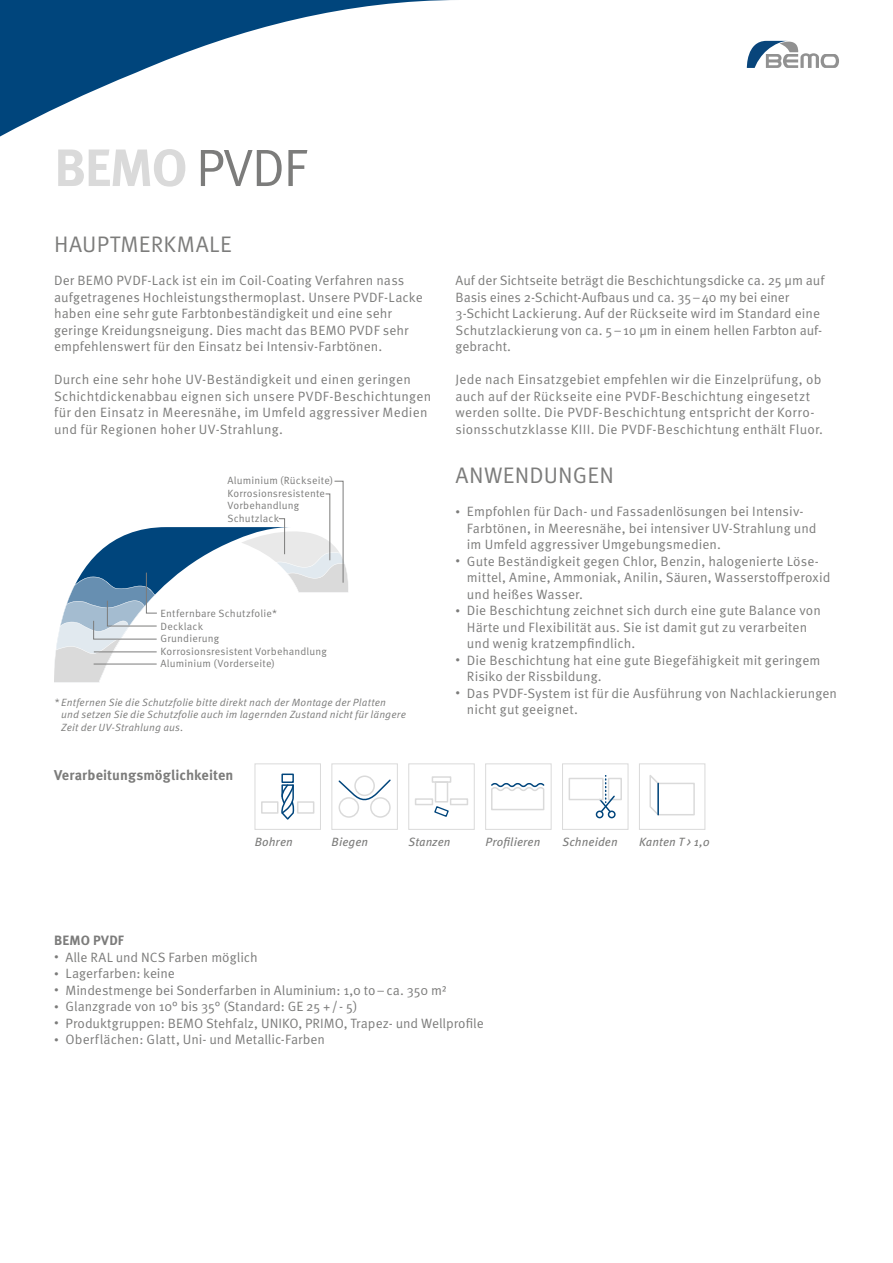
<style>
.page{position:relative;width:893px;height:1263px;background:#fff}
.page>*{position:absolute;margin:0;border:0;box-sizing:border-box;transform-origin:0 0}
.t1{font:700 52.5px "Meta OT";color:#dadada}
.t2{font:22.5px "Meta OT Norm";letter-spacing:.01em;color:#7c7c7b}
.t3{font:700 14.25px "Meta OT";letter-spacing:.005em;color:#7c7c7b}
.t4{font:13.5px/16.5px "Meta OT Norm";letter-spacing:.01em;color:#7c7c7b}
.t5{font:700 13.5px "Meta OT";letter-spacing:.015em;color:#7c7c7b}
.t6{font:italic 12px "Meta OT";letter-spacing:.005em;color:#7c7c7b}
.t7{font:10.5px/12.6px "Meta OT Norm";letter-spacing:.015em;color:#7c7c7b}
.t8{font:10.5px/12.6px "Meta OT Norm Ita";letter-spacing:.01em;color:#7c7c7b}
.s1{font-family:"Meta OT Norm";font-weight:400;color:#7c7c7b}
.s2{font-size:9px}
</style>
<div class="page">
<svg style="left:0;top:0;width:451px;height:136px"></svg>
<svg style="left:746px;top:41px;width:93px;height:27px"></svg>
<svg style="left:54px;top:481px;width:294px;height:202px"></svg>
<div style="left:354px;top:775px;width:21px;height:21px;border:1px solid #dadada;border-radius:50%"></div>
<div style="left:339px;top:797px;width:20px;height:21px;border:1px solid #dadada;border-radius:50%"></div>
<div style="left:370px;top:797px;width:21px;height:21px;border:1px solid #dadada;border-radius:50%"></div>
<svg style="left:338px;top:778px;width:53px;height:23px"></svg>
<div style="left:332px;top:764px;width:66px;height:66px;border:1px solid #dadada"></div>
<svg style="left:649px;top:775px;width:11px;height:41px"></svg>
<div style="left:657px;top:783px;width:38px;height:32px;border:1px solid #dadada"></div>
<hr style="left:657px;top:783px;width:2px;height:32px;background:#00457c">
<div style="left:639px;top:764px;width:66px;height:66px;border:1px solid #dadada"></div>
<div style="left:261px;top:801px;width:17px;height:13px;border:1px solid #dadada"></div>
<div style="left:297px;top:801px;width:17px;height:13px;border:1px solid #dadada"></div>
<svg style="left:281px;top:784px;width:14px;height:36px"></svg>
<div style="left:281px;top:773px;width:13px;height:10px;border:1px solid #00457c"></div>
<div style="left:255px;top:764px;width:66px;height:66px;border:1px solid #dadada"></div>
<div style="left:415px;top:798px;width:18px;height:7px;border:1px solid #dadada"></div>
<div style="left:450px;top:798px;width:18px;height:7px;border:1px solid #dadada"></div>
<div style="left:435px;top:781px;width:13px;height:21px;border:1px solid #dadada"></div>
<svg style="left:434px;top:806px;width:15px;height:11px"></svg>
<div style="left:432px;top:776px;width:19px;height:7px;border:1px solid #dadada"></div>
<div style="left:408px;top:764px;width:66px;height:66px;border:1px solid #dadada"></div>
<svg style="left:491px;top:783px;width:54px;height:28px"></svg>
<div style="left:485px;top:764px;width:66px;height:66px;border:1px solid #dadada"></div>
<div style="left:608px;top:778px;width:14px;height:22px;border:1px solid #dadada"></div>
<div style="left:596px;top:810px;width:8px;height:8px;border:1px solid #00457c;border-radius:50%"></div>
<div style="left:608px;top:810px;width:8px;height:8px;border:1px solid #00457c;border-radius:50%"></div>
<svg style="left:598px;top:776px;width:18px;height:38px"></svg>
<div style="left:569px;top:778px;width:35px;height:22px;border:1px solid #dadada"></div>
<div style="left:562px;top:764px;width:66px;height:66px;border:1px solid #dadada"></div>
<h1 class="t1" style="left:54px;top:135px;width:254px">BEMO <span class="s1">PVDF</span></h1>
<h2 class="t2" style="left:54px;top:231px;width:179px">HAUPTMERKMALE</h2>
<p class="t4" style="left:54px;top:272px;width:370px">Der BEMO PVDF-Lack ist ein im Coil-Coating Verfahren nass aufgetragenes Hochleistungsthermoplast. Unsere PVDF-Lacke haben eine sehr gute Farbtonbeständigkeit und eine sehr geringe Kreidungsneigung. Dies macht das BEMO PVDF sehr empfehlenswert für den Einsatz bei Intensiv-Farbtönen.</p>
<p class="t4" style="left:54px;top:371px;width:379px">Durch eine sehr hohe UV-Beständigkeit und einen geringen Schichtdickenabbau eignen sich unsere PVDF-Beschichtungen für den Einsatz in Meeresnähe, im Umfeld aggressiver Medien und für Regionen hoher UV-Strahlung.</p>
<p class="t7" style="left:227px;top:474px;width:107px">Aluminium (Rückseite)<br>Korrosionsresistente<br>Vorbehandlung<br>Schutzlack</p>
<p class="t7" style="left:161px;top:607px;width:168px">Entfernbare Schutzfolie*<br>Decklack<br>Grundierung<br>Korrosionsresistent Vorbehandlung<br>Aluminium (Vorderseite)</p>
<p class="t8" style="left:61px;top:696px;width:346px;text-indent:-7px">* Entfernen Sie die Schutzfolie bitte direkt nach der Montage der Platten und setzen Sie die Schutzfolie auch im lagernden Zustand nicht für längere<br>Zeit der UV-Strahlung aus.</p>
<p class="t3" style="left:54px;top:766px;width:181px">Verarbeitungsmöglichkeiten</p>
<p class="t4" style="left:455px;top:272px;width:370px">Auf der Sichtseite beträgt die Beschichtungsdicke ca. 25 µm auf Basis eines 2-Schicht-Aufbaus und ca. 35–40 my bei einer 3-Schicht Lackierung. Auf der Rückseite wird im Standard eine Schutzlackierung von ca. 5–10 µm in einem hellen Farbton auf&shy;gebracht.</p>
<p class="t4" style="left:455px;top:371px;width:369px">Jede nach Einsatzgebiet empfehlen wir die Einzelprüfung, ob auch auf der Rückseite eine PVDF-Beschichtung eingesetzt werden sollte. Die PVDF-Beschichtung entspricht der Korro&shy;sionsschutzklasse KIII. Die PVDF-Beschichtung enthält Fluor.</p>
<h2 class="t2" style="left:456px;top:462px;width:160px">ANWENDUNGEN</h2>
<p class="t4" style="left:467px;top:503px;width:351px;text-indent:-11px"><span class="s2">•</span> Empfohlen für Dach- und Fassadenlösungen bei Intensiv-<br>Farbtönen, in Meeresnähe, bei intensiver UV-Strahlung und im Umfeld aggressiver Umgebungsmedien.</p>
<p class="t4" style="left:467px;top:553px;width:365px;text-indent:-11px"><span class="s2">•</span> Gute Beständigkeit gegen Chlor, Benzin, halogenierte Löse&shy;mittel, Amine, Ammoniak, Anilin, Säuren, Wasserstoffperoxid und heißes Wasser.</p>
<p class="t4" style="left:467px;top:602px;width:355px;text-indent:-11px"><span class="s2">•</span> Die Beschichtung zeichnet sich durch eine gute Balance von<br>Härte und Flexibilität aus. Sie ist damit gut zu verarbeiten und wenig kratzempfindlich.</p>
<p class="t4" style="left:467px;top:652px;width:355px;text-indent:-11px"><span class="s2">•</span> Die Beschichtung hat eine gute Biegefähigkeit mit geringem<br>Risiko der Rissbildung.</p>
<p class="t4" style="left:467px;top:685px;width:372px;text-indent:-11px"><span class="s2">•</span> Das PVDF-System ist für die Ausführung von Nachlackierungen nicht gut geeignet.</p>
<p class="t6" style="left:255px;top:834px;width:40px">Bohren</p>
<p class="t6" style="left:332px;top:834px;width:38px">Biegen</p>
<p class="t6" style="left:409px;top:834px;width:43px">Stanzen</p>
<p class="t6" style="left:485px;top:834px;width:57px">Profilieren</p>
<p class="t6" style="left:562px;top:834px;width:57px">Schneiden</p>
<p class="t6" style="left:639px;top:834px;width:72px">Kanten T &gt; 1,0</p>
<p class="t5" style="left:54px;top:932px;width:72px">BEMO PVDF</p>
<p class="t4" style="left:54px;top:949px;width:205px"><span class="s2">•</span> Alle RAL und NCS Farben möglich</p>
<p class="t4" style="left:54px;top:965px;width:122px"><span class="s2">•</span> Lagerfarben: keine</p>
<p class="t4" style="left:54px;top:982px;width:394px"><span class="s2">•</span> Mindestmenge bei Sonderfarben in Aluminium: 1,0 to–ca. 350 m²</p>
<p class="t4" style="left:54px;top:998px;width:305px"><span class="s2">•</span> Glanzgrade von 10° bis 35° (Standard: GE 25 +/- 5)</p>
<p class="t4" style="left:54px;top:1015px;width:431px"><span class="s2">•</span> Produktgruppen: BEMO Stehfalz, UNIKO, PRIMO, Trapez- und Wellprofile</p>
<p class="t4" style="left:54px;top:1031px;width:272px"><span class="s2">•</span> Oberflächen: Glatt, Uni- und Metallic-Farben</p>
</div>
